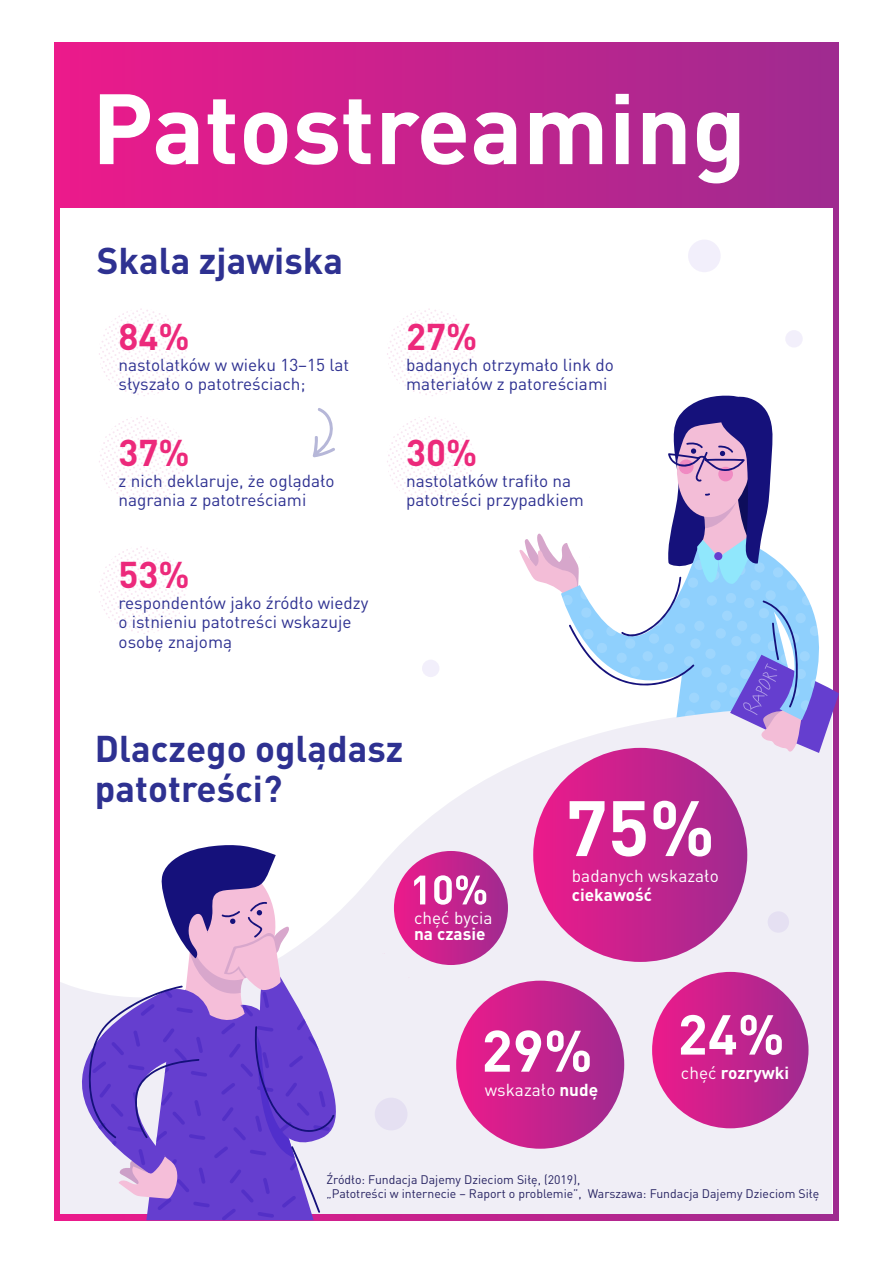
<style>
.page{position:relative;width:893px;height:1263px;background:#fff}
.page>*{position:absolute;margin:0;border:0;box-sizing:border-box;transform-origin:0 0}
.t1{font:700 98.1px "DIN Pro";color:#fff}
.t2{font:700 36.75px/39.3px "DIN Pro";color:#2e3191}
.t3{font:700 36.75px "DIN Pro";color:#ec297b}
.t4{font:17.1px/19.6px "DIN Pro";color:#2e3191}
.t5{font:17.1px/18.5px "DIN Pro";color:#fff}
.t6{font:700 17.1px "DIN Pro";color:#fff}
.t7{font:12.3px/14.7px "DIN Pro";color:#262261}
.s1{color:#ec297b}
.s2{font-weight:700}
.s3{font-weight:400}
</style>
<div class="page">
<div style="left:54px;top:43px;width:785px;height:1177px;background:linear-gradient(to right,#ec1a8b,#9f2b90)"></div>
<div style="left:60px;top:208px;width:773px;height:1006px;background:#fff"></div>
<svg style="left:59px;top:709px;width:773px;height:505px;fill:#f0eef6"></svg>
<svg style="left:99px;top:308px;width:88px;height:88px"></svg>
<svg style="left:99px;top:416px;width:88px;height:88px"></svg>
<svg style="left:99px;top:546px;width:88px;height:88px"></svg>
<svg style="left:387px;top:308px;width:88px;height:88px"></svg>
<svg style="left:387px;top:416px;width:88px;height:88px"></svg>
<svg style="left:313px;top:408px;width:22px;height:49px"></svg>
<div style="left:688px;top:240px;width:33px;height:32px;background:#f2effb;border-radius:50%"></div>
<div style="left:785px;top:330px;width:18px;height:18px;background:#f2effb;border-radius:50%"></div>
<div style="left:422px;top:660px;width:17px;height:17px;background:#f2effb;border-radius:50%"></div>
<div style="left:375px;top:1098px;width:32px;height:32px;background:#e5e0f2;border-radius:50%"></div>
<div style="left:768px;top:911px;width:21px;height:22px;background:#e5e0f2;border-radius:50%"></div>
<div style="left:652px;top:972px;width:156px;height:156px;background:linear-gradient(to right,#ec1b8c,#a02a90);border-radius:78px"></div>
<div style="left:533px;top:748px;width:214px;height:214px;background:linear-gradient(to right,#ec1c8c,#9f2a90);border-radius:107px"></div>
<svg style="left:570px;top:801px;width:34px;height:55px"></svg>
<svg style="left:612px;top:801px;width:34px;height:55px"></svg>
<svg style="left:653px;top:801px;width:58px;height:55px"></svg>
<div style="left:394px;top:851px;width:114px;height:114px;background:linear-gradient(to right,#ec1a8b,#a12d91);border-radius:57px"></div>
<svg style="left:414px;top:875px;width:11px;height:29px"></svg>
<svg style="left:434px;top:875px;width:52px;height:30px"></svg>
<svg style="left:54px;top:845px;width:315px;height:375px"></svg>
<svg style="left:681px;top:1015px;width:101px;height:40px"></svg>
<div style="left:456px;top:981px;width:168px;height:168px;background:linear-gradient(to right,#ec1c8c,#a02a90);border-radius:84px"></div>
<svg style="left:485px;top:1030px;width:25px;height:42px"></svg>
<svg style="left:516px;top:1030px;width:25px;height:42px"></svg>
<svg style="left:547px;top:1030px;width:43px;height:42px"></svg>
<svg style="left:519px;top:395px;width:320px;height:358px"></svg>
<p class="t1" style="left:92px;top:62px;width:656px">Patostreaming</p>
<p class="t2" style="left:119px;top:221px;width:226px;line-height:75.9px;text-indent:-22px">Skala zjawiska<br><span class="s1">84%</span></p>
<p class="t4" style="left:119px;top:354px;width:232px">nastolatków w wieku 13–15 lat słyszało o patotreściach;</p>
<p class="t3" style="left:119px;top:428px;width:73px">37%</p>
<p class="t4" style="left:119px;top:470px;width:218px">z nich deklaruje, że oglądało nagrania z patotreściami</p>
<p class="t3" style="left:119px;top:550px;width:73px">53%</p>
<p class="t4" style="left:119px;top:592px;width:251px">respondentów jako źródło wiedzy o istnieniu patotreści wskazuje osobę znajomą</p>
<p class="t3" style="left:406px;top:312px;width:73px">27%</p>
<p class="t4" style="left:406px;top:354px;width:209px">badanych otrzymało link do materiałów z patoreściami</p>
<p class="t3" style="left:406px;top:428px;width:73px">30%</p>
<p class="t4" style="left:406px;top:470px;width:179px">nastolatków trafiło na patotreści przypadkiem</p>
<p class="t2" style="left:95px;top:728px;width:310px">Dlaczego oglądasz patotreści?</p>
<p class="t5" style="left:414px;top:909px;width:80px;line-height:15.9px">chęć bycia <span class="s2">na czasie</span></p>
<p class="t5" style="left:572px;top:866px;width:148px">badanych wskazało <span class="s2">ciekawość</span></p>
<p class="t5" style="left:485px;top:1080px;width:115px">wskazało <span class="s2">nudę</span></p>
<p class="t6" style="left:681px;top:1061px;width:110px"><span class="s3">chęć</span> rozrywki</p>
<p class="t7" style="left:326px;top:1171px;width:494px">Źródło: Fundacja Dajemy Dzieciom Siłę, (2019),<br>„Patotreści w internecie – Raport o problemie”, Warszawa: Fundacja Dajemy Dzieciom Siłę</p>
</div>
